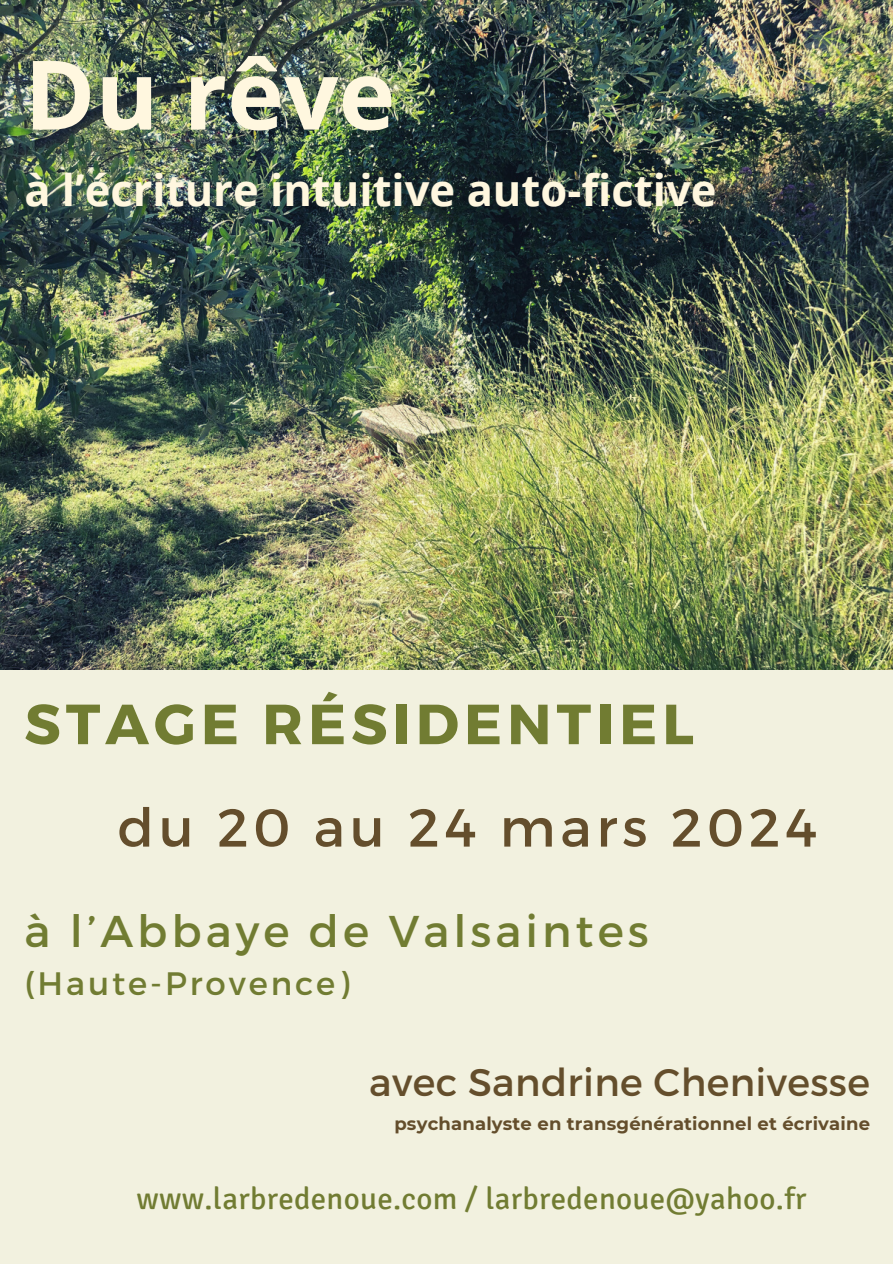
<style>
.page{position:relative;width:893px;height:1264px;background:#fff}
.page>*{position:absolute;margin:0;border:0;box-sizing:border-box;transform-origin:0 0}
.t1{font:700 96px "Open Sans";color:#fff7df}
.t2{font:700 56.4px "Montserrat";letter-spacing:.09em;color:#717c32}
.t3{font:53.4px "Montserrat";letter-spacing:.09em;color:#644e2c}
.t4{font:44.4px "Montserrat";letter-spacing:.09em;color:#717c32}
.t5{font:700 43.5px "Open Sans";color:#fff7df}
.t6{font:38.4px "Montserrat";letter-spacing:.01em;color:#644e2c}
.t7{font:32.4px "Montserrat";letter-spacing:.09em;color:#717c32}
.t8{font:30.9px "Signika";letter-spacing:.01em;color:#717c32}
.t9{font:700 18px "Montserrat";letter-spacing:.01em;color:#644e2c}
</style>
<div class="page">
<div style="left:0;top:661px;width:892px;height:602px;background:#f2f1df"></div>
<img style="left:0;top:0;width:892px;height:669px">
<p class="t1" style="left:24px;top:27px;width:372px">Du rêve</p>
<p class="t5" style="left:24px;top:160px;width:693px">à l’écriture intuitive auto-fictive</p>
<p class="t2" style="left:24px;top:687px;width:671px">STAGE RÉSIDENTIEL</p>
<p class="t3" style="left:117px;top:792px;width:701px">du 20 au 24 mars 2024</p>
<p class="t4" style="left:24px;top:902px;width:625px">à l’Abbaye de Valsaintes</p>
<p class="t7" style="left:24px;top:962px;width:326px">(Haute-Provence)</p>
<p class="t6" style="left:369px;top:1057px;width:502px">avec Sandrine Chenivesse</p>
<p class="t9" style="left:394px;top:1112px;width:477px">psychanalyste en transgénérationnel et écrivaine</p>
<p class="t8" style="left:136px;top:1179px;width:671px">www.larbredenoue.com / larbredenoue@yahoo.fr</p>
</div>
